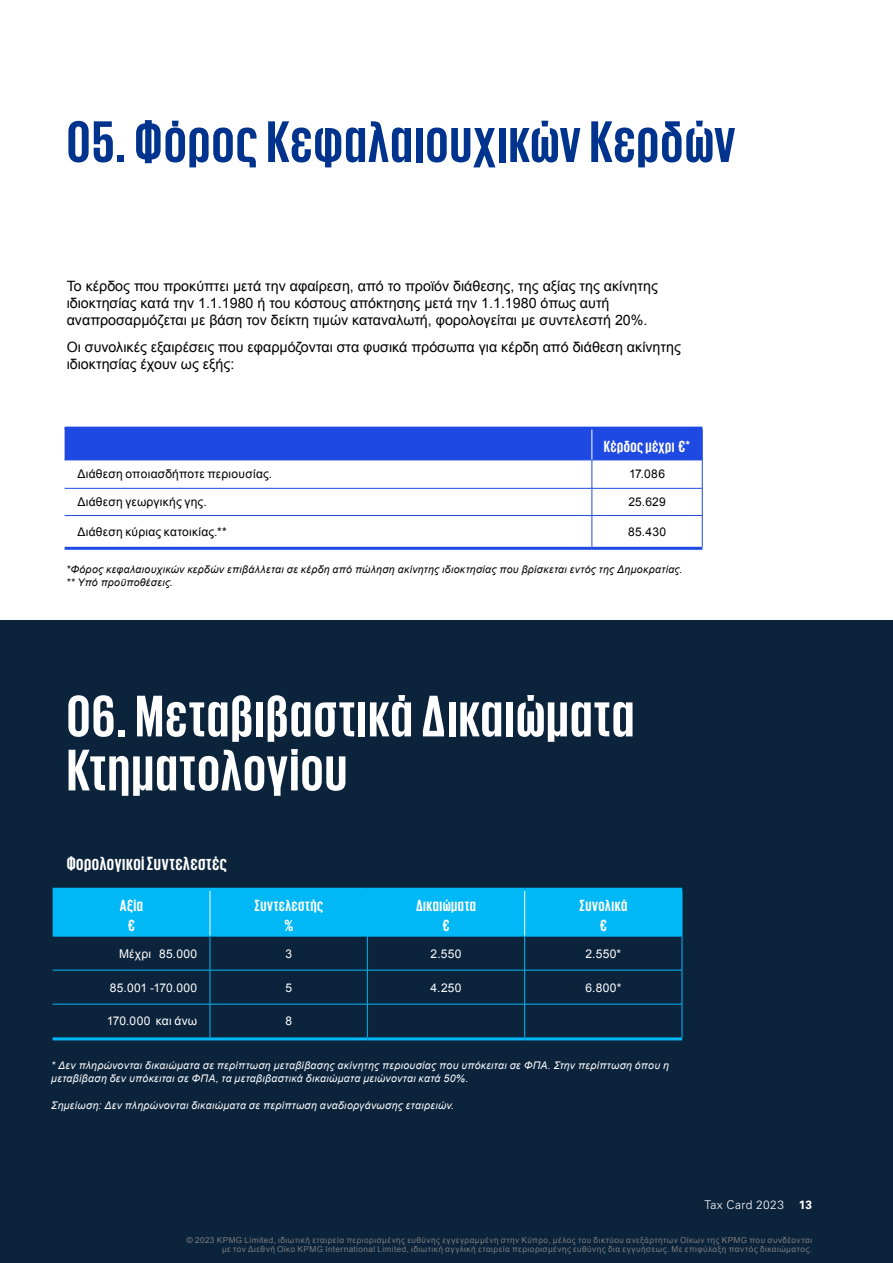
<style>
.page{position:relative;width:893px;height:1263px;background:#fff}
.page>*{position:absolute;margin:0;border:0;box-sizing:border-box;transform-origin:0 0}
.t1{font:700 60px/54px "KPMG Greek";letter-spacing:.025em;color:#fff}
.t2{font:700 60px "KPMG Greek";letter-spacing:.025em;color:#00338d}
.t3{font:700 19.5px "KPMG Greek";letter-spacing:.025em;color:#fff}
.t4{font:700 16.5px/19.8px "KPMG Greek";letter-spacing:.03em;color:#fff;text-align:center}
.t5{font:14.25px/17.1px "Arial";color:#000}
.t6{font:12px "Arial";letter-spacing:.02em;color:#000}
.t7{font:12px "Arial";letter-spacing:.025em;color:#fff}
.t8{font:300 12px "Univers LT Std";letter-spacing:.03em;color:#fff}
.t9{font:italic 10.5px/13.5px "Arial";letter-spacing:.03em;color:#fff}
.t10{font:italic 10.5px/13.5px "Arial";letter-spacing:.03em;color:#000}
.t11{font:8.25px/9px "Arial";letter-spacing:.055em;color:#7c7c7c;text-align:right}
.s1{font-weight:700}
</style>
<div class="page">
<div style="left:0;top:621px;width:893px;height:642px;background:#0c233c"></div>
<hr style="left:592px;top:516px;width:1px;height:31px;background:#1e49e2">
<svg style="left:65px;top:428px;width:638px;height:87px"></svg>
<hr style="left:702px;top:516px;width:1px;height:31px;background:#1e49e2">
<hr style="left:65px;top:488px;width:527px;height:1px;background:#1e49e2">
<hr style="left:592px;top:488px;width:110px;height:1px;background:#1e49e2">
<hr style="left:65px;top:515px;width:527px;height:1px;background:#1e49e2">
<hr style="left:592px;top:515px;width:110px;height:1px;background:#1e49e2">
<hr style="left:65px;top:427px;width:527px;height:3px;background:#1e49e2">
<hr style="left:592px;top:427px;width:110px;height:3px;background:#1e49e2">
<hr style="left:702px;top:430px;width:1px;height:30px;background:#1e49e2">
<hr style="left:65px;top:460px;width:527px;height:1px;background:#1e49e2">
<hr style="left:592px;top:460px;width:110px;height:1px;background:#1e49e2">
<hr style="left:592px;top:430px;width:1px;height:30px;background:#fff">
<hr style="left:65px;top:547px;width:527px;height:3px;background:#1e49e2">
<hr style="left:592px;top:547px;width:110px;height:3px;background:#1e49e2">
<div style="left:53px;top:891px;width:629px;height:45px;background:#00b8f5"></div>
<hr style="left:210px;top:891px;width:1px;height:45px;background:#fff">
<hr style="left:524px;top:891px;width:1px;height:45px;background:#fff">
<hr style="left:53px;top:888px;width:157px;height:3px;background:#00b8f5">
<hr style="left:210px;top:888px;width:157px;height:3px;background:#00b8f5">
<hr style="left:367px;top:888px;width:158px;height:3px;background:#00b8f5">
<hr style="left:525px;top:888px;width:157px;height:3px;background:#00b8f5">
<hr style="left:682px;top:891px;width:1px;height:45px;background:#00b8f5">
<hr style="left:53px;top:936px;width:157px;height:1px;background:#00b8f5">
<hr style="left:210px;top:936px;width:157px;height:1px;background:#00b8f5">
<hr style="left:210px;top:936px;width:1px;height:34px;background:#00b8f5">
<hr style="left:367px;top:936px;width:158px;height:1px;background:#00b8f5">
<hr style="left:367px;top:936px;width:1px;height:34px;background:#00b8f5">
<hr style="left:525px;top:936px;width:157px;height:1px;background:#00b8f5">
<hr style="left:524px;top:936px;width:1px;height:34px;background:#00b8f5">
<hr style="left:682px;top:936px;width:1px;height:34px;background:#00b8f5">
<hr style="left:53px;top:970px;width:157px;height:1px;background:#00b8f5">
<hr style="left:210px;top:970px;width:157px;height:1px;background:#00b8f5">
<hr style="left:210px;top:970px;width:1px;height:34px;background:#00b8f5">
<hr style="left:367px;top:970px;width:158px;height:1px;background:#00b8f5">
<hr style="left:367px;top:970px;width:1px;height:34px;background:#00b8f5">
<hr style="left:525px;top:970px;width:157px;height:1px;background:#00b8f5">
<hr style="left:524px;top:970px;width:1px;height:34px;background:#00b8f5">
<hr style="left:682px;top:970px;width:1px;height:34px;background:#00b8f5">
<hr style="left:53px;top:1004px;width:157px;height:1px;background:#00b8f5">
<hr style="left:210px;top:1004px;width:157px;height:1px;background:#00b8f5">
<hr style="left:210px;top:1004px;width:1px;height:33px;background:#00b8f5">
<hr style="left:367px;top:1004px;width:158px;height:1px;background:#00b8f5">
<hr style="left:367px;top:1004px;width:1px;height:33px;background:#00b8f5">
<hr style="left:525px;top:1004px;width:157px;height:1px;background:#00b8f5">
<hr style="left:524px;top:1004px;width:1px;height:33px;background:#00b8f5">
<hr style="left:682px;top:1004px;width:1px;height:33px;background:#00b8f5">
<hr style="left:53px;top:1037px;width:157px;height:3px;background:#00b8f5">
<hr style="left:210px;top:1037px;width:157px;height:3px;background:#00b8f5">
<hr style="left:367px;top:1037px;width:158px;height:3px;background:#00b8f5">
<hr style="left:525px;top:1037px;width:157px;height:3px;background:#00b8f5">
<h1 class="t2" style="left:67px;top:112px;width:670px">05. Φόρος Κεφαλαιουχικών Κερδών</h1>
<p class="t5" style="left:67px;top:278px;width:593px">Το κέρδος που προκύπτει μετά την αφαίρεση, από το προϊόν διάθεσης, της αξίας της ακίνητης ιδιοκτησίας κατά την 1.1.1980 ή του κόστους απόκτησης μετά την 1.1.1980 όπως αυτή αναπροσαρμόζεται με βάση τον δείκτη τιμών καταναλωτή, φορολογείται με συντελεστή 20%.</p>
<p class="t5" style="left:67px;top:339px;width:616px">Οι συνολικές εξαιρέσεις που εφαρμόζονται στα φυσικά πρόσωπα για κέρδη από διάθεση ακίνητης ιδιοκτησίας έχουν ως εξής:</p>
<p class="t4" style="left:604px;top:436px;width:88px">Κέρδος μέχρι €*</p>
<p class="t6" style="left:77px;top:466px;width:196px">Διάθεση οποιασδήποτε περιουσίας.</p>
<p class="t6" style="left:629px;top:466px;width:37px">17.086</p>
<p class="t6" style="left:77px;top:494px;width:131px">Διάθεση γεωργικής γης.</p>
<p class="t6" style="left:628px;top:494px;width:39px">25.629</p>
<p class="t6" style="left:77px;top:523px;width:151px">Διάθεση κύριας κατοικίας.**</p>
<p class="t6" style="left:628px;top:523px;width:39px">85.430</p>
<p class="t10" style="left:66px;top:563px;width:618px">*Φόρος κεφαλαιουχικών κερδών επιβάλλεται σε κέρδη από πώληση ακίνητης ιδιοκτησίας που βρίσκεται εντός της Δημοκρατίας. ** Υπό προϋποθέσεις.</p>
<h1 class="t1" style="left:67px;top:687px;width:569px">06. Μεταβιβαστικά Δικαιώματα<br>Κτηματολογίου</h1>
<h2 class="t3" style="left:67px;top:853px;width:162px">Φορολογικοί Συντελεστές</h2>
<p class="t4" style="left:120px;top:895px;width:25px">Αξία €</p>
<p class="t4" style="left:255px;top:895px;width:70px">Συντελεστής %</p>
<p class="t4" style="left:416px;top:895px;width:61px">Δικαιώματα €</p>
<p class="t4" style="left:579px;top:895px;width:49px">Συνολικά €</p>
<p class="t7" style="left:119px;top:945px;width:80px">Μέχρι 85.000</p>
<p class="t7" style="left:285px;top:945px;width:8px">3</p>
<p class="t7" style="left:430px;top:945px;width:32px">2.550</p>
<p class="t7" style="left:585px;top:945px;width:37px">2.550*</p>
<p class="t7" style="left:110px;top:979px;width:89px">85.001 -170.000</p>
<p class="t7" style="left:285px;top:979px;width:8px">5</p>
<p class="t7" style="left:431px;top:979px;width:32px">4.250</p>
<p class="t7" style="left:585px;top:979px;width:38px">6.800*</p>
<p class="t7" style="left:107px;top:1013px;width:92px">170.000 και άνω</p>
<p class="t7" style="left:285px;top:1013px;width:8px">8</p>
<p class="t9" style="left:51px;top:1058px;width:619px">* Δεν πληρώνονται δικαιώματα σε περίπτωση μεταβίβασης ακίνητης περιουσίας που υπόκειται σε ΦΠΑ. Στην περίπτωση όπου η μεταβίβαση δεν υπόκειται σε ΦΠΑ, τα μεταβιβαστικά δικαιώματα μειώνονται κατά 50%.</p>
<p class="t9" style="left:51px;top:1099px;width:404px">Σημείωση: Δεν πληρώνονται δικαιώματα σε περίπτωση αναδιοργάνωσης εταιρειών.</p>
<p class="t8" style="left:704px;top:1197px;width:109px">Tax Card 2023 <span class="s1">13</span></p>
<p class="t11" style="left:187px;top:1236px;width:627px">© 2023 KPMG Limited, ιδιωτική εταιρεία περιορισμένης ευθύνης εγγεγραμμένη στην Κύπρο, μέλος του δικτύου ανεξάρτητων Οίκων της KPMG που συνδέονται με τον Διεθνή Οίκο KPMG International Limited, ιδιωτική αγγλική εταιρεία περιορισμένης ευθύνης δια εγγυήσεως. Με επιφύλαξη παντός δικαιώματος.</p>
</div>
